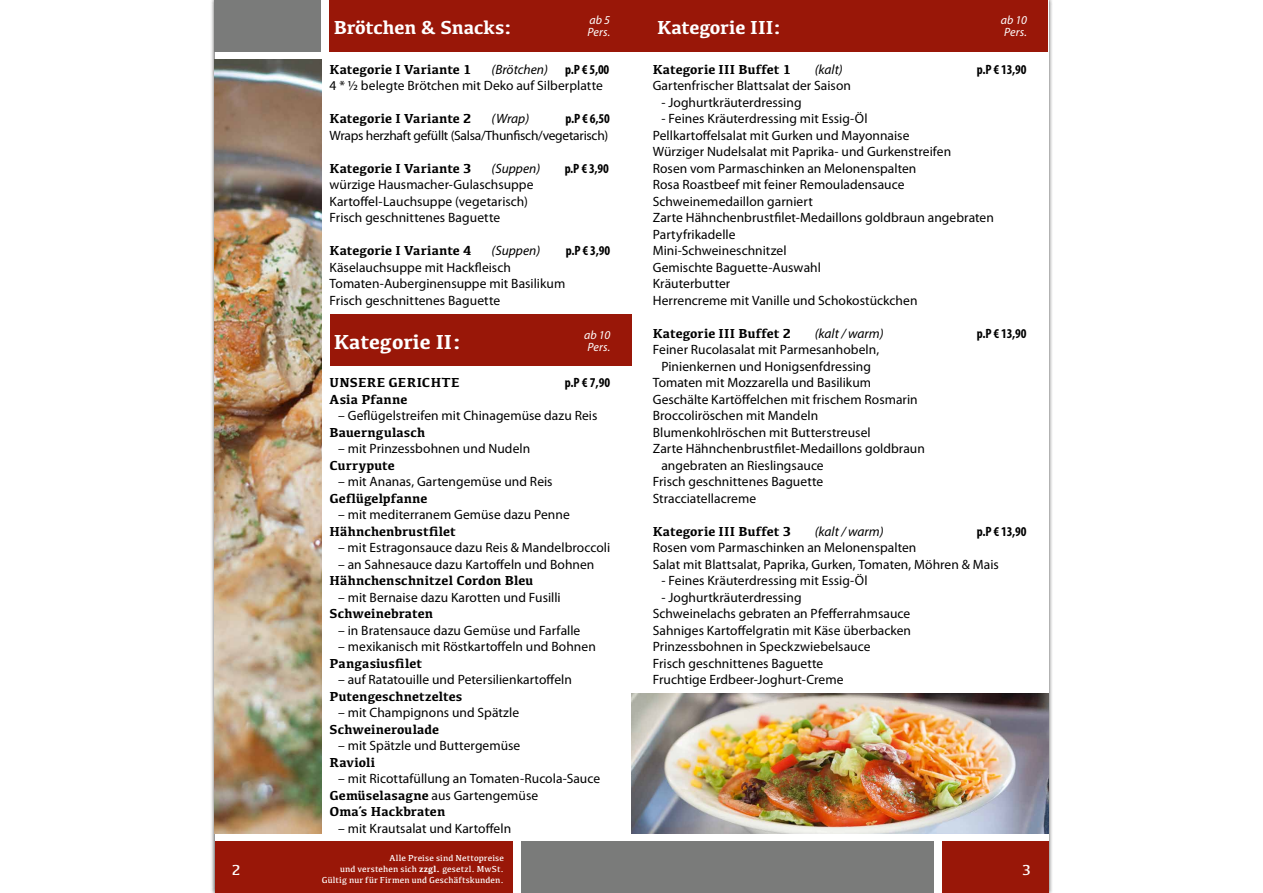
<style>
.page{position:relative;width:1263px;height:893px;background:#fff}
.page>*{position:absolute;margin:0;border:0;box-sizing:border-box;transform-origin:0 0}
.t1{font:700 21px "Kefa";color:#fff}
.t2{font:700 19.5px "Kefa";letter-spacing:-.01em;color:#fff}
.t3{font:15px "Kefa";color:#fff}
.t4{font:13.5px/16.5px "Myriad Pro";letter-spacing:.005em;color:#000}
.t5{font:700 13.5px "Kefa";letter-spacing:.005em;color:#000}
.t6{font:700 condensed 13.5px "Myriad Pro";letter-spacing:-.01em;color:#000}
.t7{font:italic 13.5px "Myriad Pro";color:#000}
.t8{font:13.5px "Myriad Pro";letter-spacing:-.02em;color:#000}
.t9{font:700 13.5px "Kefa";letter-spacing:.03em;color:#000}
.t10{font:italic 12px/12px "Myriad Pro";letter-spacing:.005em;color:#fff}
.t11{font:9px/11.1px "Kefa";letter-spacing:.015em;color:#fff;text-align:right}
.s1{font-family:"Kefa";font-weight:700}
.s2{font-weight:700}
</style>
<div class="page">
<div style="left:330px;top:0;width:718px;height:51px;background:#991708"></div>
<div style="left:215px;top:0;width:106px;height:51px;background:#7a7b7a"></div>
<div style="left:215px;top:842px;width:297px;height:51px;background:#991708"></div>
<div style="left:521px;top:842px;width:412px;height:51px;background:#7a7b7a"></div>
<div style="left:942px;top:842px;width:106px;height:51px;background:#991708"></div>
<div style="left:330px;top:315px;width:301px;height:51px;background:#991708"></div>
<img style="left:631px;top:693px;width:417px;height:140px">
<img style="left:215px;top:60px;width:106px;height:773px">
<p class="t10" style="left:587px;top:14px;width:24px">ab 5<br>Pers.</p>
<h2 class="t2" style="left:334px;top:14px;width:180px">Brötchen &amp; Snacks:</h2>
<h2 class="t2" style="left:657px;top:14px;width:126px">Kategorie III:</h2>
<p class="t10" style="left:1001px;top:14px;width:28px">ab 10<br>Pers.</p>
<p class="t5" style="left:330px;top:60px;width:144px">Kategorie I Variante 1</p>
<p class="t7" style="left:492px;top:61px;width:58px">(Brötchen)</p>
<p class="t6" style="left:565px;top:62px;width:46px">p.P € 5,00</p>
<p class="t4" style="left:330px;top:78px;width:275px">4 * ½ belegte Brötchen mit Deko auf Silberplatte</p>
<p class="t5" style="left:330px;top:110px;width:144px">Kategorie I Variante 2</p>
<p class="t7" style="left:492px;top:111px;width:39px">(Wrap)</p>
<p class="t6" style="left:566px;top:111px;width:46px">p.P € 6,50</p>
<p class="t8" style="left:330px;top:128px;width:280px">Wraps herzhaft gefüllt (Salsa/Thunfisch/vegetarisch)</p>
<p class="t5" style="left:330px;top:159px;width:144px">Kategorie I Variante 3</p>
<p class="t7" style="left:492px;top:160px;width:50px">(Suppen)</p>
<p class="t6" style="left:565px;top:161px;width:46px">p.P € 3,90</p>
<p class="t4" style="left:330px;top:177px;width:206px">würzige Hausmacher-Gulaschsuppe<br>Kartoffel-Lauchsuppe (vegetarisch)<br>Frisch geschnittenes Baguette</p>
<p class="t5" style="left:330px;top:242px;width:144px">Kategorie I Variante 4</p>
<p class="t7" style="left:492px;top:243px;width:50px">(Suppen)</p>
<p class="t6" style="left:566px;top:243px;width:46px">p.P € 3,90</p>
<p class="t4" style="left:330px;top:259px;width:237px">Käselauchsuppe mit Hackfleisch<br>Tomaten-Auberginensuppe mit Basilikum<br>Frisch geschnittenes Baguette</p>
<h1 class="t1" style="left:334px;top:328px;width:129px">Kategorie II:</h1>
<p class="t10" style="left:584px;top:328px;width:28px">ab 10<br>Pers.</p>
<p class="t9" style="left:330px;top:374px;width:131px">Unsere Gerichte</p>
<p class="t6" style="left:565px;top:375px;width:47px">p.P € 7,90</p>
<p class="t5" style="left:330px;top:390px;width:79px">Asia Pfanne</p>
<p class="t4" style="left:338px;top:408px;width:261px">– Geflügelstreifen mit Chinagemüse dazu Reis</p>
<p class="t5" style="left:330px;top:423px;width:97px">Bauerngulasch</p>
<p class="t4" style="left:338px;top:441px;width:194px">– mit Prinzessbohnen und Nudeln</p>
<p class="t5" style="left:330px;top:456px;width:67px">Currypute</p>
<p class="t4" style="left:338px;top:474px;width:216px">– mit Ananas, Gartengemüse und Reis</p>
<p class="t5" style="left:330px;top:489px;width:99px">Geflügelpfanne</p>
<p class="t4" style="left:338px;top:507px;width:233px">– mit mediterranem Gemüse dazu Penne</p>
<p class="t5" style="left:330px;top:522px;width:128px">Hähnchenbrustfilet</p>
<p class="t4" style="left:338px;top:540px;width:274px">– mit Estragonsauce dazu Reis &amp; Mandelbroccoli</p>
<p class="t4" style="left:338px;top:556px;width:258px">– an Sahnesauce dazu Kartoffeln und Bohnen</p>
<p class="t5" style="left:330px;top:572px;width:205px">Hähnchenschnitzel Cordon Bleu</p>
<p class="t4" style="left:338px;top:589px;width:224px">– mit Bernaise dazu Karotten und Fusilli</p>
<p class="t5" style="left:330px;top:605px;width:105px">Schweinebraten</p>
<p class="t4" style="left:338px;top:622px;width:244px">– in Bratensauce dazu Gemüse und Farfalle</p>
<p class="t4" style="left:338px;top:639px;width:259px">– mexikanisch mit Röstkartoffeln und Bohnen</p>
<p class="t5" style="left:330px;top:654px;width:94px">Pangasiusfilet</p>
<p class="t4" style="left:338px;top:672px;width:235px">– auf Ratatouille und Petersilienkartoffeln</p>
<p class="t5" style="left:330px;top:687px;width:134px">Putengeschnetzeltes</p>
<p class="t4" style="left:338px;top:705px;width:183px">– mit Champignons und Spätzle</p>
<p class="t5" style="left:330px;top:720px;width:111px">Schweineroulade</p>
<p class="t4" style="left:338px;top:738px;width:184px">– mit Spätzle und Buttergemüse</p>
<p class="t5" style="left:330px;top:753px;width:47px">Ravioli</p>
<p class="t4" style="left:330px;top:771px;width:272px;text-indent:9px">– mit Ricottafüllung an Tomaten-Rucola-Sauce<br><span class="s1">Gemüselasagne</span> aus Gartengemüse</p>
<p class="t5" style="left:330px;top:803px;width:117px">Oma´s Hackbraten</p>
<p class="t4" style="left:338px;top:820px;width:175px">– mit Krautsalat und Kartoffeln</p>
<p class="t5" style="left:653px;top:60px;width:140px">Kategorie III Buffet 1</p>
<p class="t7" style="left:815px;top:61px;width:29px">(kalt)</p>
<p class="t6" style="left:977px;top:62px;width:51px">p.P € 13,90</p>
<p class="t4" style="left:653px;top:78px;width:200px">Gartenfrischer Blattsalat der Saison</p>
<p class="t4" style="left:661px;top:94px;width:142px">- Joghurtkräuterdressing</p>
<p class="t4" style="left:653px;top:111px;width:343px;text-indent:9px">- Feines Kräuterdressing mit Essig-Öl<br>Pellkartoffelsalat mit Gurken und Mayonnaise<br>Würziger Nudelsalat mit Paprika- und Gurkenstreifen<br>Rosen vom Parmaschinken an Melonenspalten<br>Rosa Roastbeef mit feiner Remouladensauce Schweinemedaillon garniert<br>Zarte Hähnchenbrustfilet-Medaillons goldbraun angebraten Partyfrikadelle<br>Mini-Schweineschnitzel<br>Gemischte Baguette-Auswahl<br>Kräuterbutter<br>Herrencreme mit Vanille und Schokostückchen</p>
<p class="t5" style="left:653px;top:324px;width:140px">Kategorie III Buffet 2</p>
<p class="t7" style="left:815px;top:325px;width:70px">(kalt / warm)</p>
<p class="t6" style="left:977px;top:326px;width:51px">p.P € 13,90</p>
<p class="t4" style="left:653px;top:342px;width:228px">Feiner Rucolasalat mit Parmesanhobeln,</p>
<p class="t4" style="left:661px;top:358px;width:211px">Pinienkernen und Honigsenfdressing</p>
<p class="t4" style="left:653px;top:375px;width:220px">Tomaten mit Mozzarella und Basilikum</p>
<p class="t4" style="left:653px;top:391px;width:266px">Geschälte Kartöffelchen mit frischem Rosmarin</p>
<p class="t4" style="left:653px;top:408px;width:167px">Broccoliröschen mit Mandeln</p>
<p class="t4" style="left:653px;top:424px;width:219px">Blumenkohlröschen mit Butterstreusel</p>
<p class="t4" style="left:653px;top:441px;width:274px">Zarte Hähnchenbrustfilet-Medaillons goldbraun</p>
<p class="t4" style="left:661px;top:457px;width:164px">angebraten an Rieslingsauce</p>
<p class="t4" style="left:653px;top:474px;width:172px">Frisch geschnittenes Baguette</p>
<p class="t4" style="left:653px;top:490px;width:105px">Stracciatellacreme</p>
<p class="t5" style="left:653px;top:522px;width:140px">Kategorie III Buffet 3</p>
<p class="t7" style="left:815px;top:523px;width:70px">(kalt / warm)</p>
<p class="t6" style="left:977px;top:524px;width:51px">p.P € 13,90</p>
<p class="t4" style="left:653px;top:540px;width:348px">Rosen vom Parmaschinken an Melonenspalten<br>Salat mit Blattsalat, Paprika, Gurken, Tomaten, Möhren &amp; Mais</p>
<p class="t4" style="left:661px;top:573px;width:208px">- Feines Kräuterdressing mit Essig-Öl</p>
<p class="t4" style="left:653px;top:589px;width:260px;text-indent:9px">- Joghurtkräuterdressing<br>Schweinelachs gebraten an Pfefferrahmsauce Sahniges Kartoffelgratin mit Käse überbacken Prinzessbohnen in Speckzwiebelsauce<br>Frisch geschnittenes Baguette<br>Fruchtige Erdbeer-Joghurt-Creme</p>
<p class="t11" style="left:322px;top:852px;width:183px">Alle Preise sind Nettopreise<br>und verstehen sich <span class="s2">zzgl.</span> gesetzl. MwSt.<br>Gültig nur für Firmen und Geschäftskunden.</p>
<p class="t3" style="left:232px;top:860px;width:11px">2</p>
<p class="t3" style="left:1022px;top:860px;width:11px">3</p>
</div>
